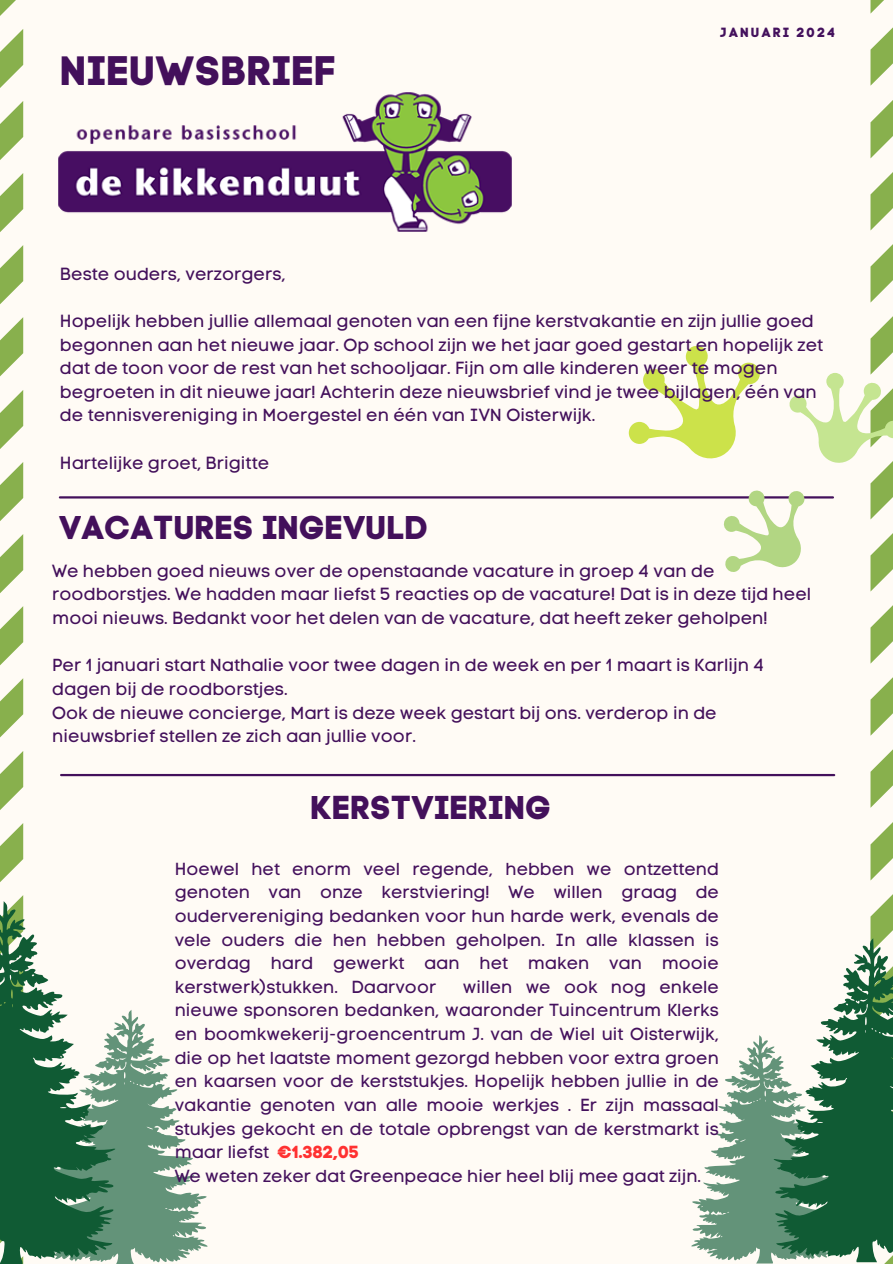
<style>
.page{position:relative;width:893px;height:1264px;background:#fff}
.page>*{position:absolute;margin:0;border:0;box-sizing:border-box;transform-origin:0 0}
.t1{font:40.8px "Code Pro Bold LC";color:#43105b}
.t2{font:32.85px "Code Pro Bold LC";color:#43105b}
.t3{font:17.4px/23.7px "Code Pro Normal LC";color:#43105b}
.t4{font:17.25px/23.7px "Code Pro Normal LC";color:#44115d;text-align:justify}
.t5{font:13.2px "Code Pro Bold LC";letter-spacing:.16em;color:#44115d}
.s1{font-family:"Code Pro Bold LC";color:#ff3131}
</style>
<div class="page">
<div style="left:0;top:0;width:892px;height:1263px;background:#fffbf5"></div>
<svg style="left:0;top:0;width:23px;height:901px"></svg>
<svg style="left:870px;top:0;width:22px;height:938px"></svg>
<hr style="left:60px;top:496px;width:772px;height:2px;background:#43105b">
<img style="left:59px;top:93px;width:452px;height:139px">
<hr style="left:61px;top:774px;width:773px;height:2px;background:#43105b">
<svg style="left:628px;top:345px;width:132px;height:114px"></svg>
<svg style="left:789px;top:362px;width:103px;height:110px"></svg>
<svg style="left:713px;top:490px;width:103px;height:82px"></svg>
<svg style="left:0;top:901px;width:208px;height:362px"></svg>
<svg style="left:691px;top:938px;width:201px;height:325px"></svg>
<p class="t1" style="left:60px;top:46px;width:278px">NIEUWSBRIEF</p>
<p class="t5" style="left:720px;top:24px;width:116px">JANUARI 2024</p>
<p class="t3" style="left:60px;top:262px;width:227px">Beste ouders, verzorgers,</p>
<p class="t3" style="left:60px;top:309px;width:764px">Hopelijk hebben jullie allemaal genoten van een fijne kerstvakantie en zijn jullie goed begonnen aan het nieuwe jaar. Op school zijn we het jaar goed gestart en hopelijk zet dat de toon voor de rest van het schooljaar. Fijn om alle kinderen weer te mogen begroeten in dit nieuwe jaar! Achterin deze nieuwsbrief vind je twee bijlagen, één van de tennisvereniging in Moergestel en één van IVN Oisterwijk.</p>
<p class="t3" style="left:60px;top:451px;width:211px">Hartelijke groet, Brigitte</p>
<p class="t2" style="left:59px;top:508px;width:370px">VACATURES INGEVULD</p>
<p class="t3" style="left:52px;top:558px;width:760px">We hebben goed nieuws over de openstaande vacature in groep 4 van de roodborstjes. We hadden maar liefst 5 reacties op de vacature! Dat is in deze tijd heel mooi nieuws. Bedankt voor het delen van de vacature, dat heeft zeker geholpen!</p>
<p class="t3" style="left:52px;top:653px;width:713px">Per 1 januari start Nathalie voor twee dagen in de week en per 1 maart is Karlijn 4 dagen bij de roodborstjes.</p>
<p class="t3" style="left:52px;top:700px;width:666px">Ook de nieuwe concierge, Mart is deze week gestart bij ons. verderop in de nieuwsbrief stellen ze zich aan jullie voor.</p>
<p class="t2" style="left:310px;top:787px;width:242px">KERSTVIERING</p>
<p class="t4" style="left:175px;top:856px;width:545px">Hoewel het enorm veel regende, hebben we ontzettend genoten van onze kerstviering! We willen graag de oudervereniging bedanken voor hun harde werk, evenals de vele ouders die hen hebben geholpen. In alle klassen is overdag hard gewerkt aan het maken van mooie kerstwerk)stukken. Daarvoor</p>
<p class="t4" style="left:175px;top:974px;width:545px;text-indent:288px">willen we ook nog enkele nieuwe sponsoren bedanken, waaronder Tuincentrum Klerks en boomkwekerij-groencentrum J. van de Wiel uit Oisterwijk, die op het laatste moment gezorgd hebben voor extra groen en kaarsen voor de kerststukjes. Hopelijk hebben jullie in de vakantie genoten van alle mooie werkjes . Er zijn massaal stukjes gekocht en de totale opbrengst van de kerstmarkt is maar liefst <span class="s1">€1.382,05</span></p>
<p class="t4" style="left:175px;top:1163px;width:528px">We weten zeker dat Greenpeace hier heel blij mee gaat zijn.</p>
</div>
